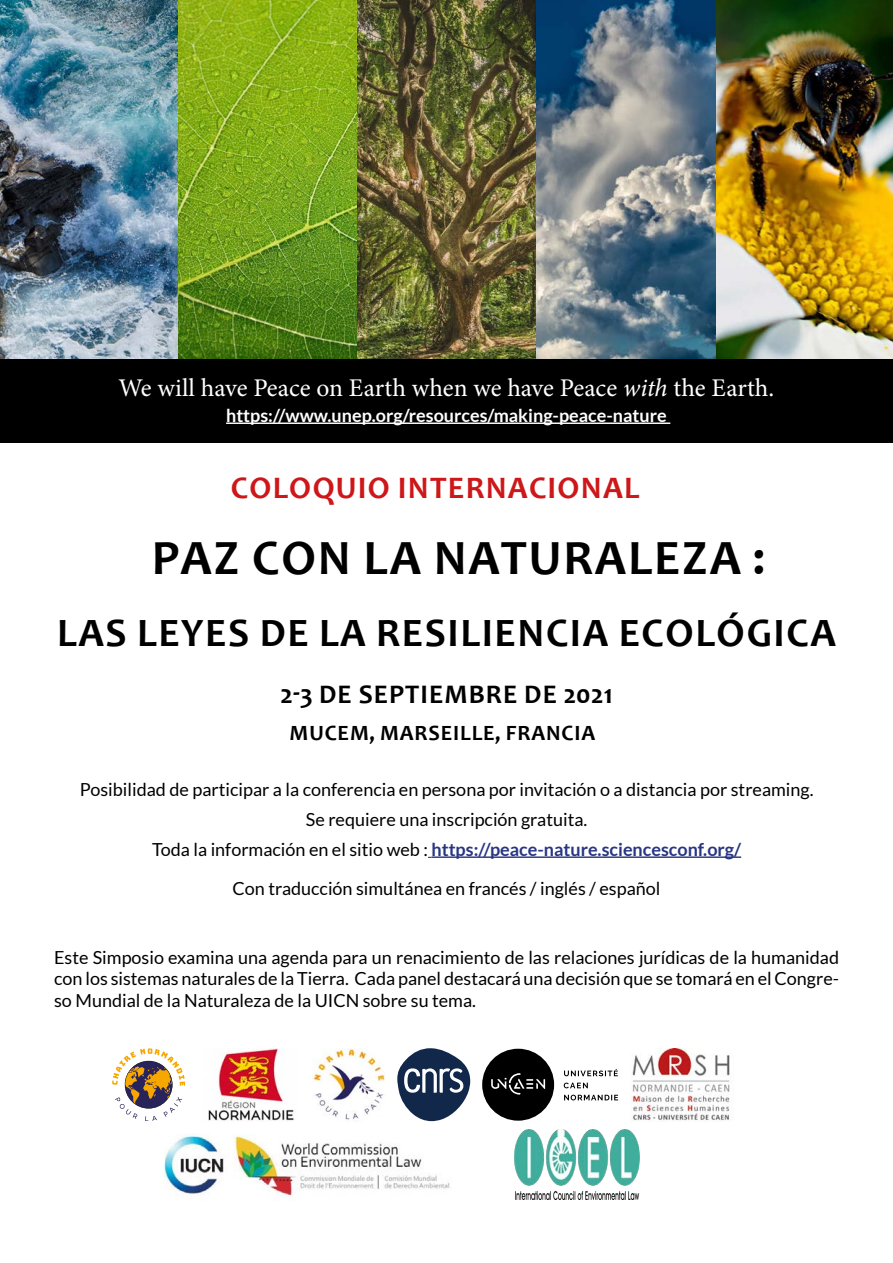
<style>
.page{position:relative;width:893px;height:1263px;background:#fff}
.page>*{position:absolute;margin:0;border:0;box-sizing:border-box;transform-origin:0 0}
.t1{font:700 49.65px "Candara";letter-spacing:.04em;color:#000}
.t2{font:700 40.5px "Candara";letter-spacing:.04em;color:#000}
.t3{font:700 31.5px "Candara";letter-spacing:.04em;color:#cd1719}
.t4{font:700 27px "Candara";letter-spacing:.04em;color:#000}
.t5{font:25.5px "Minion Pro";color:#fff}
.t6{font:700 21.9px "Candara";letter-spacing:.04em;color:#000}
.t7{font:18px/30.2px "Lato";color:#000;text-align:center}
.t8{font:700 18px "Lato";color:#fff}
.s1{font-style:italic}
.s2{font-weight:700;color:#283583}
</style>
<div class="page">
<img style="left:0;top:0;width:893px;height:359px">
<hr style="left:431px;top:856px;width:310px;height:2px;background:#283583">
<img style="left:208px;top:1048px;width:86px;height:73px">
<svg style="left:397px;top:1048px;width:73px;height:73px"></svg>
<img style="left:312px;top:1048px;width:73px;height:72px">
<svg style="left:482px;top:1049px;width:136px;height:72px"></svg>
<img style="left:631px;top:1048px;width:99px;height:73px">
<svg style="left:112px;top:1048px;width:73px;height:73px"></svg>
<div style="left:125px;top:1061px;width:48px;height:47px;border:1px solid #1d1d1b;border-radius:50%"></div>
<img style="left:164px;top:1133px;width:286px;height:63px">
<img style="left:514px;top:1129px;width:125px;height:70px">
<div style="left:0;top:359px;width:893px;height:84px;background:#000"></div>
<hr style="left:226px;top:422px;width:444px;height:2px;background:#fff">
<h3 class="t5" style="left:119px;top:371px;width:657px">We will have Peace on Earth when we have Peace <span class="s1">with</span> the Earth.</h3>
<p class="t8" style="left:226px;top:405px;width:442px">https://www.unep.org/resources/making-peace-nature</p>
<h3 class="t3" style="left:231px;top:468px;width:410px">COLOQUIO INTERNACIONAL</h3>
<h1 class="t1" style="left:152px;top:526px;width:615px">PAZ CON LA NATURALEZA :</h1>
<h2 class="t2" style="left:57px;top:607px;width:780px">LAS LEYES DE LA RESILIENCIA ECOLÓGICA</h2>
<h3 class="t4" style="left:280px;top:677px;width:334px">2-3 DE SEPTIEMBRE DE 2021</h3>
<p class="t6" style="left:290px;top:719px;width:307px">MUCEM, MARSEILLE, FRANCIA</p>
<p class="t7" style="left:80px;top:774px;width:735px">Posibilidad de participar a la conferencia en persona por invitación o a distancia por streaming.<br>Se requiere una inscripción gratuita.<br>Toda la información en el sitio web : <span class="s2">https://peace-nature.sciencesconf.org/</span></p>
<p class="t7" style="left:233px;top:873px;width:429px">Con traducción simultánea en francés / inglés / español</p>
<p class="t7" style="left:54px;top:946px;width:786px;line-height:21.6px;text-align:justify">Este Simposio examina una agenda para un renacimiento de las relaciones jurídicas de la humanidad con los sistemas naturales de la Tierra. Cada panel destacará una decisión que se tomará en el Congre&shy;so Mundial de la Naturaleza de la UICN sobre su tema.</p>
</div>
